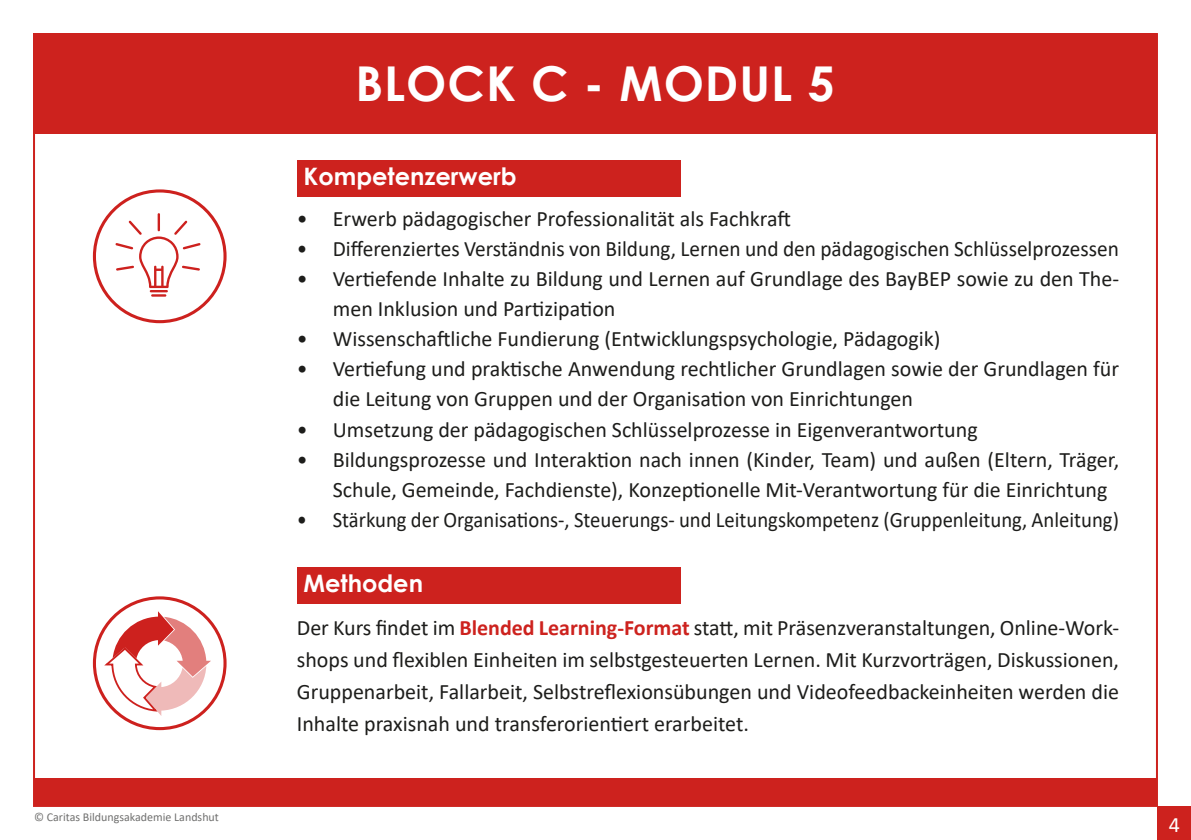
<style>
.page{position:relative;width:1191px;height:840px;background:#fff}
.page>*{position:absolute;margin:0;border:0;box-sizing:border-box;transform-origin:0 0}
.t1{font:700 48px "Century Gothic";letter-spacing:.02em;color:#fff}
.t2{font:700 24px "Century Gothic";color:#fff}
.t3{font:22px/30px "Calibri";color:#1d1d1b}
.t4{font:22px "Calibri";color:#1d1d1b;scale:.94 1}
.t5{font:22px "Calibri";color:#fff}
.t6{font:12px "Calibri";color:#70706f}
.s1{font-weight:700;color:#cd221e}
</style>
<div class="page">
<div style="left:297px;top:160px;width:383px;height:36px;background:#cd221e"></div>
<div style="left:33px;top:33px;width:1124px;height:100px;background:#cd221e"></div>
<div style="left:93px;top:189px;width:134px;height:134px;border:3px solid #cd211e;border-radius:50%"></div>
<svg style="left:115px;top:213px;width:86px;height:83px"></svg>
<div style="left:1158px;top:806px;width:33px;height:33px;background:#cd221e"></div>
<div style="left:297px;top:566px;width:383px;height:37px;background:#cd221e"></div>
<div style="left:34px;top:778px;width:1123px;height:27px;background:#cd221e"></div>
<svg style="left:94px;top:597px;width:131px;height:131px"></svg>
<div style="left:93px;top:596px;width:134px;height:133px;border:3px solid #cd211e;border-radius:50%"></div>
<svg style="left:102px;top:611px;width:109px;height:104px"></svg>
<p class="t6" style="left:34px;top:807px;width:186px">© Caritas Bildungsakademie Landshut</p>
<p class="t1" style="left:355px;top:47px;width:481px">BLOCK C - MODUL 5</p>
<p class="t2" style="left:303px;top:158px;width:215px">Kompetenzerwerb</p>
<p class="t3" style="left:297px;top:203px;width:496px">• Erwerb pädagogischer Professionalität als Fachkraft</p>
<p class="t3" style="left:297px;top:233px;width:823px">• Differenziertes Verständnis von Bildung, Lernen und den pädagogischen Schlüsselprozessen</p>
<p class="t3" style="left:333px;top:263px;width:788px;text-indent:-36px">• Vertiefende Inhalte zu Bildung und Lernen auf Grundlage des BayBEP sowie zu den The&shy;men Inklusion und Partizipation</p>
<p class="t3" style="left:297px;top:323px;width:645px">• Wissenschaftliche Fundierung (Entwicklungspsychologie, Pädagogik)</p>
<p class="t3" style="left:333px;top:353px;width:788px;text-indent:-36px">• Vertiefung und praktische Anwendung rechtlicher Grundlagen sowie der Grundlagen für die Leitung von Gruppen und der Organisation von Einrichtungen</p>
<p class="t3" style="left:297px;top:413px;width:682px">• Umsetzung der pädagogischen Schlüsselprozesse in Eigenverantwortung</p>
<p class="t3" style="left:333px;top:443px;width:788px;text-indent:-36px">• Bildungsprozesse und Interaktion nach innen (Kinder, Team) und außen (Eltern, Träger,<br>Schule, Gemeinde, Fachdienste), Konzeptionelle Mit-Verantwortung für die Einrichtung</p>
<p class="t4" style="left:297px;top:503px;width:876px">• Stärkung der Organisations-, Steuerungs- und Leitungskompetenz (Gruppenleitung, Anleitung)</p>
<p class="t2" style="left:303px;top:564px;width:121px">Methoden</p>
<p class="t3" style="left:297px;top:611px;width:824px;line-height:32px;text-align:justify">Der Kurs findet im <span class="s1">Blended Learning-Format</span> statt, mit Präsenzveranstaltungen, Online-Work&shy;shops und flexiblen Einheiten im selbstgesteuerten Lernen. Mit Kurzvorträgen, Diskussionen, Gruppenarbeit, Fallarbeit, Selbstreflexionsübungen und Videofeedbackeinheiten werden die Inhalte praxisnah und transferorientiert erarbeitet.</p>
<p class="t5" style="left:1168px;top:808px;width:13px">4</p>
</div>
